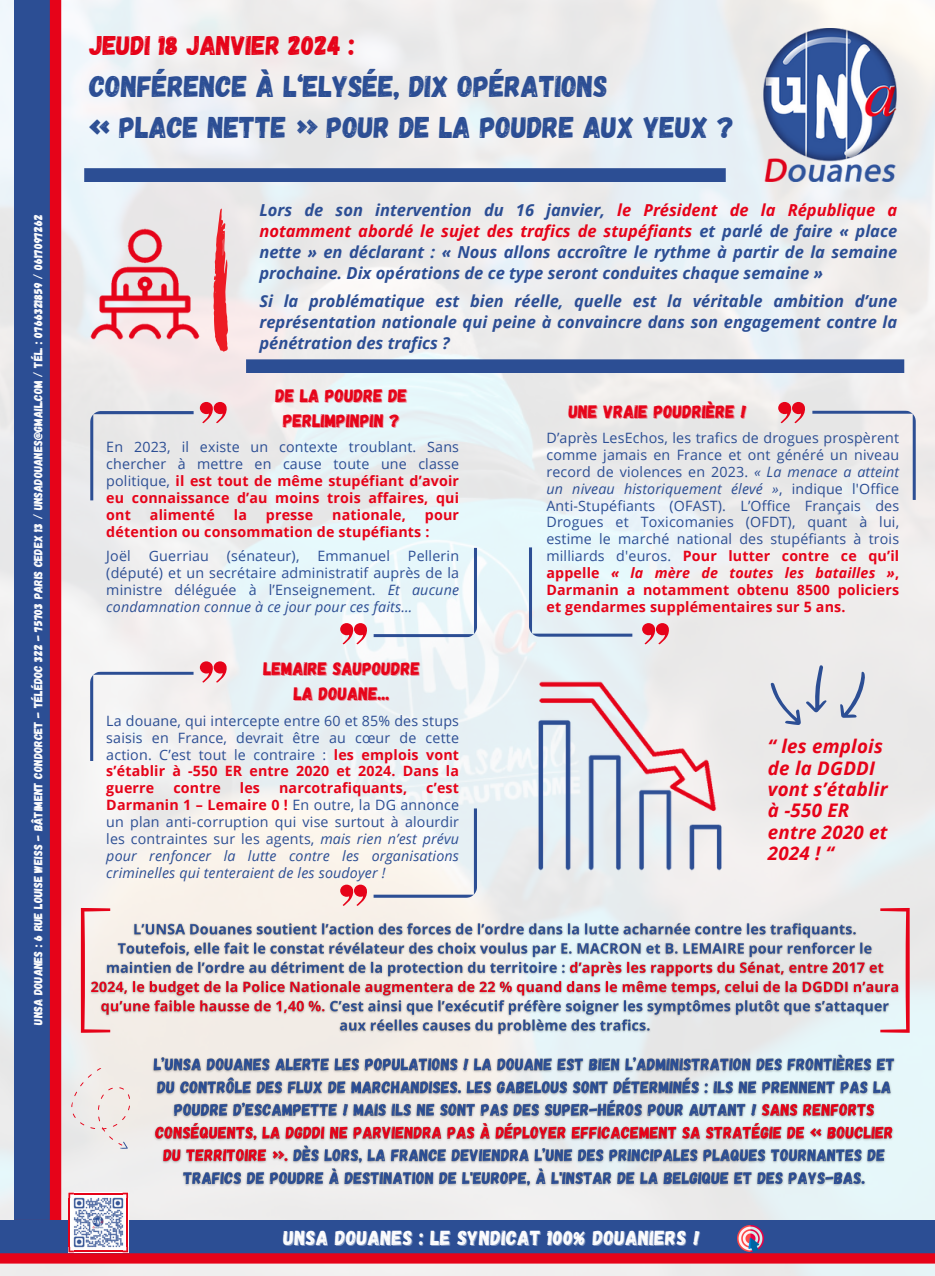
<style>
.page{position:relative;width:935px;height:1276px;background:#fff}
.page>*{position:absolute;margin:0;border:0;box-sizing:border-box;transform-origin:0 0}
.t1{font:30px "Gagalin";color:#2c4e94}
.t2{font:27px "Gagalin";color:#e60319}
.t3{font:20.25px "Gagalin";letter-spacing:.02em;color:#fcfcfd}
.t4{font:italic 700 18.75px/21.3px "Open Sans";letter-spacing:.015em;color:#e60319}
.t5{font:18px/24.8px "Gagalin";letter-spacing:.01em;color:#e60319;text-align:center}
.t6{font:italic 700 16.5px/21px "Open Sans";color:#2c4e94;text-align:justify}
.t7{font:14.25px/16.8px "Open Sans";letter-spacing:.01em;color:#2c4e94;text-align:justify}
.t8{font:italic 14.25px/16.8px "Open Sans";letter-spacing:.01em;color:#2c4e94;text-align:justify}
.t9{font:700 14.25px/17.1px "Open Sans";letter-spacing:.01em;color:#e60319}
.t10{font:12px "Gagalin";letter-spacing:-.01em;color:#fcfcfd}
.s1{color:#e60319}
.s2{font-style:italic}
.s3{font-weight:700;color:#e60319}
.s4{font-weight:700;font-style:italic;color:#e60319}
.s5{font-weight:700;font-style:normal;color:#e60319}
.s6{font-style:normal}
</style>
<div class="page">
<img style="left:0;top:0;width:935px;height:1276px">
<img style="left:754px;top:29px;width:153px;height:153px">
<svg style="left:14px;top:0;width:47px;height:1221px;fill:#2c4e94"></svg>
<img style="left:70px;top:1194px;width:56px;height:27px">
<hr style="left:126px;top:1198px;width:2px;height:49px;background:#e60319">
<hr style="left:68px;top:1198px;width:2px;height:49px;background:#e60319">
<hr style="left:74px;top:1192px;width:49px;height:2px;background:#e60319">
<svg style="left:123px;top:1192px;width:5px;height:6px"></svg>
<svg style="left:68px;top:1192px;width:6px;height:6px"></svg>
<svg style="left:0;top:1221px;width:935px;height:42px"></svg>
<img style="left:738px;top:1225px;width:26px;height:26px">
<svg style="left:84px;top:168px;width:642px;height:14px"></svg>
<svg style="left:213px;top:209px;width:15px;height:143px"></svg>
<svg style="left:246px;top:359px;width:658px;height:14px"></svg>
<svg style="left:374px;top:548px;width:103px;height:89px"></svg>
<svg style="left:90px;top:411px;width:104px;height:89px"></svg>
<svg style="left:200px;top:402px;width:27px;height:21px"></svg>
<svg style="left:340px;top:623px;width:28px;height:21px"></svg>
<svg style="left:812px;top:411px;width:104px;height:89px"></svg>
<div style="left:529px;top:547px;width:103px;height:89px;background:#e6f5f9"></div>
<svg style="left:778px;top:402px;width:28px;height:21px"></svg>
<svg style="left:642px;top:623px;width:28px;height:21px"></svg>
<svg style="left:374px;top:808px;width:103px;height:90px"></svg>
<svg style="left:90px;top:671px;width:104px;height:90px"></svg>
<svg style="left:200px;top:661px;width:27px;height:22px"></svg>
<svg style="left:340px;top:884px;width:28px;height:22px"></svg>
<img style="left:86px;top:919px;width:817px;height:122px">
<svg style="left:64px;top:1063px;width:76px;height:87px"></svg>
<img style="left:79px;top:208px;width:134px;height:151px">
<svg style="left:770px;top:665px;width:95px;height:60px"></svg>
<img style="left:149px;top:1050px;width:752px;height:141px">
<svg style="left:81px;top:908px;width:29px;height:125px"></svg>
<svg style="left:880px;top:908px;width:29px;height:125px"></svg>
<img style="left:530px;top:673px;width:201px;height:207px">
<p class="t10" style="left:30px;top:1024px;width:811px;rotate:-90deg">UNSA DOUANES : 6 RUE LOUISE WEISS - BÂTIMENT CONDORCET - TÉLÉDOC 322 - 75703 PARIS CEDEX 13 / UNSADOUANES@GMAIL.COM / TÉL. : 0766321859 / 0617097262</p>
<p class="t2" style="left:89px;top:28px;width:267px">JEUDI 18 JANVIER 2024 :</p>
<p class="t1" style="left:89px;top:66px;width:520px">CONFÉRENCE À L‘ELYSÉE, DIX OPÉRATIONS</p>
<p class="t1" style="left:89px;top:108px;width:647px">« PLACE NETTE » POUR DE LA POUDRE AUX YEUX ?</p>
<p class="t6" style="left:259px;top:199px;width:639px">Lors de son intervention du 16 janvier, <span class="s1">le Président de la République a notamment abordé le sujet des trafics de stupéfiants</span> et parlé de faire « place nette » en déclarant : « Nous allons accroître le rythme à partir de la semaine prochaine. Dix opérations de ce type seront conduites chaque semaine »</p>
<p class="t6" style="left:259px;top:290px;width:639px">Si la problématique est bien réelle, quelle est la véritable ambition d’une représentation nationale qui peine à convaincre dans son engagement contre la pénétration des trafics ?</p>
<p class="t5" style="left:276px;top:382px;width:133px">DE LA POUDRE DE<br>PERLIMPINPIN ?</p>
<p class="t7" style="left:546px;top:429px;width:354px">D’après LesEchos, les trafics de drogues prospèrent comme jamais en France et ont généré un niveau record de violences en 2023. <span class="s2">« La menace a atteint un niveau historiquement élevé »</span>, indique l'Office Anti-Stupéfiants (OFAST). L’Office Français des Drogues et Toxicomanies (OFDT), quant à lui, estime le marché national des stupéfiants à trois milliards d'euros. <span class="s3">Pour lutter contre ce qu’il appelle</span> <span class="s4">« la mère de toutes les batailles »</span><span class="s3">, Darmanin a notamment obtenu 8500 policiers et gendarmes supplémentaires sur 5 ans.</span></p>
<p class="t5" style="left:569px;top:398px;width:179px">UNE VRAIE POUDRIÈRE !</p>
<p class="t7" style="left:106px;top:438px;width:354px">En 2023, il existe un contexte troublant. Sans chercher à mettre en cause toute une classe politique, <span class="s3">il est tout de même stupéfiant d’avoir eu connaissance d’au moins trois affaires, qui ont</span></p>
<p class="t9" style="left:150px;top:506px;width:66px">alimenté</p>
<p class="t9" style="left:234px;top:506px;width:15px">la</p>
<p class="t9" style="left:266px;top:506px;width:49px">presse</p>
<p class="t9" style="left:332px;top:506px;width:75px">nationale,</p>
<p class="t9" style="left:106px;top:506px;width:354px;text-indent:319px">pour détention ou consommation de stupéfiants :</p>
<p class="t7" style="left:106px;top:547px;width:26px">Joël</p>
<p class="t7" style="left:149px;top:547px;width:62px">Guerriau</p>
<p class="t7" style="left:227px;top:547px;width:74px">(sénateur),</p>
<p class="t7" style="left:317px;top:547px;width:74px">Emmanuel</p>
<p class="t7" style="left:106px;top:546px;width:354px;text-indent:302px">Pellerin (député) et un secrétaire administratif auprès de la ministre déléguée à l’Enseignement. <span class="s2">Et aucune condamnation connue à ce jour pour ces faits…</span></p>
<p class="t5" style="left:263px;top:655px;width:158px">LEMAIRE SAUPOUDRE</p>
<p class="t5" style="left:294px;top:680px;width:97px">LA DOUANE...</p>
<p class="t7" style="left:106px;top:712px;width:354px">La douane, qui intercepte entre 60 et 85% des stups saisis en France, devrait être au cœur de cette action. C’est tout le contraire : <span class="s3">les emplois vont s’établir à -550 ER entre 2020 et 2024. Dans la guerre</span></p>
<p class="t9" style="left:173px;top:779px;width:49px">contre</p>
<p class="t9" style="left:240px;top:779px;width:22px">les</p>
<p class="t9" style="left:279px;top:779px;width:130px">narcotrafiquants,</p>
<p class="t8" style="left:106px;top:779px;width:354px;text-indent:320px"><span class="s5">c’est Darmanin 1 – Lemaire 0 !</span> <span class="s6">En outre, la DG annonce un plan anti-corruption qui vise surtout à alourdir les contraintes sur les agents,</span> mais rien n’est prévu pour renfoncer la lutte contre les organisations criminelles qui tenteraient de les soudoyer !</p>
<p class="t4" style="left:768px;top:735px;width:121px">“ les emplois de la DGDDI vont s’établir à -550 ER entre 2020 et<br>2024 ! “</p>
<p class="t3" style="left:283px;top:1224px;width:418px">UNSA DOUANES : LE SYNDICAT 100% DOUANIERS !</p>
</div>
